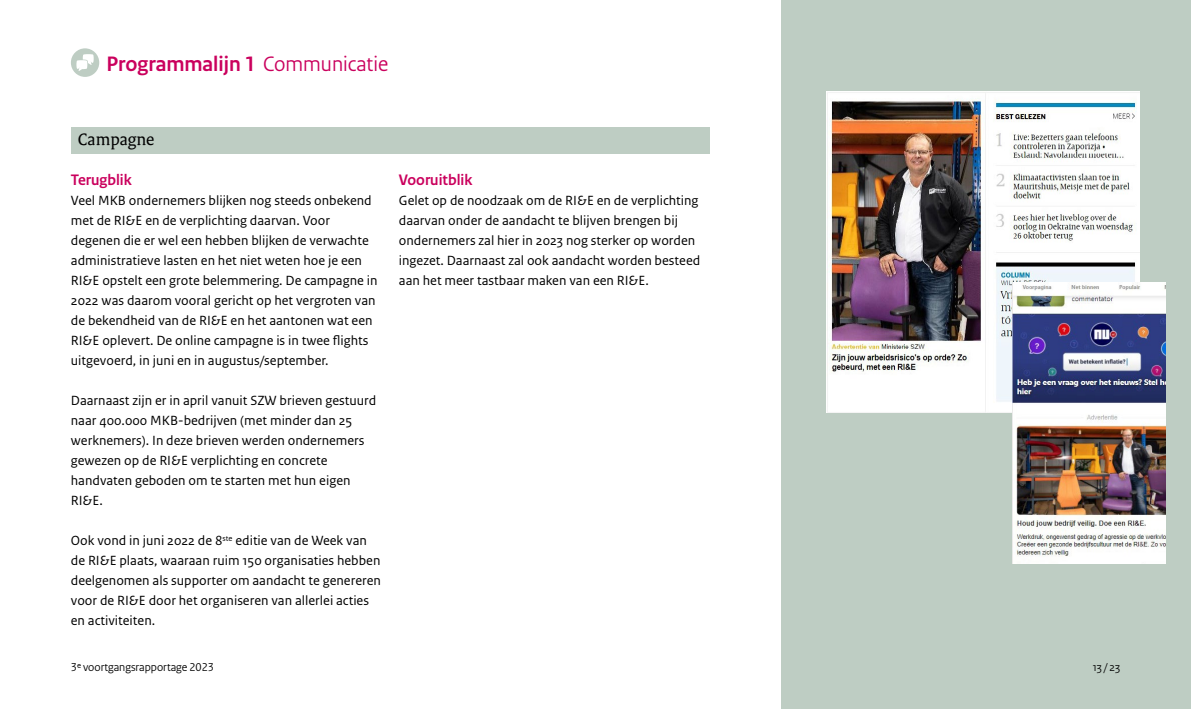
<style>
.page{position:relative;width:1191px;height:709px;background:#fff}
.page>*{position:absolute;margin:0;border:0;box-sizing:border-box;transform-origin:0 0}
.Grote_kop{font:700 22px "Rijksoverheid Sans Heading";color:#ca005d}
.Marleen_broodtekst{font:18px "Rijksoverheid Serif";color:#000}
.Marleen_broodtekst-2{font:700 16px "Rijksoverheid Sans Heading";color:#ca005d}
.Marleen_broodtekst-3{font:14px/20px "Rijksoverheid Sans Text";color:#000}
.t1{font:12px "Rijksoverheid Sans Heading";color:#000}
.s1{font-weight:400}
</style>
<div class="page">
<div style="left:71px;top:127px;width:639px;height:27px;background:#becdc3"></div>
<div style="left:71px;top:48px;width:28px;height:29px;background:#becdc3;border-radius:50%"></div>
<svg style="left:76px;top:54px;width:18px;height:17px"></svg>
<div style="left:782px;top:0;width:409px;height:709px;background:#becdc3"></div>
<img style="left:826px;top:92px;width:314px;height:320px">
<img style="left:1013px;top:283px;width:152px;height:280px">
<p class="Grote_kop" style="left:106px;top:51px;width:283px">Programmalijn 1 <span class="s1">Communicatie</span></p>
<p class="Marleen_broodtekst" style="left:78px;top:128px;width:78px">Campagne</p>
<p class="Marleen_broodtekst-2" style="left:71px;top:171px;width:62px">Terugblik</p>
<p class="Marleen_broodtekst-3" style="left:71px;top:191px;width:308px">Veel MKB ondernemers blijken nog steeds onbekend met de RI&amp;E en de verplichting daarvan. Voor degenen die er wel een hebben blijken de verwachte administratieve lasten en het niet weten hoe je een RI&amp;E opstelt een grote belemmering. De campagne in 2022 was daarom vooral gericht op het vergroten van de bekendheid van de RI&amp;E en het aantonen wat een RI&amp;E oplevert. De online campagne is in twee flights uitgevoerd, in juni en in augustus/september.</p>
<p class="Marleen_broodtekst-3" style="left:71px;top:391px;width:307px">Daarnaast zijn er in april vanuit SZW brieven gestuurd naar 400.000 MKB-bedrijven (met minder dan 25 werknemers). In deze brieven werden ondernemers gewezen op de RI&amp;E verplichting en concrete handvaten geboden om te starten met hun eigen RI&amp;E.</p>
<p class="Marleen_broodtekst-3" style="left:71px;top:531px;width:312px">Ook vond in juni 2022 de 8<sup>ste</sup> editie van de Week van de RI&amp;E plaats, waaraan ruim 150 organisaties hebben deelgenomen als supporter om aandacht te genereren voor de RI&amp;E door het organiseren van allerlei acties en activiteiten.</p>
<p class="Marleen_broodtekst-2" style="left:399px;top:171px;width:75px">Vooruitblik</p>
<p class="Marleen_broodtekst-3" style="left:399px;top:191px;width:303px">Gelet op de noodzaak om de RI&amp;E en de verplichting daarvan onder de aandacht te blijven brengen bij ondernemers zal hier in 2023 nog sterker op worden ingezet. Daarnaast zal ook aandacht worden besteed aan het meer tastbaar maken van een RI&amp;E.</p>
<p class="t1" style="left:71px;top:659px;width:145px">3e voortgangsrapportage 2023</p>
<p class="t1" style="left:1092px;top:659px;width:29px">13 / 23</p>
</div>
